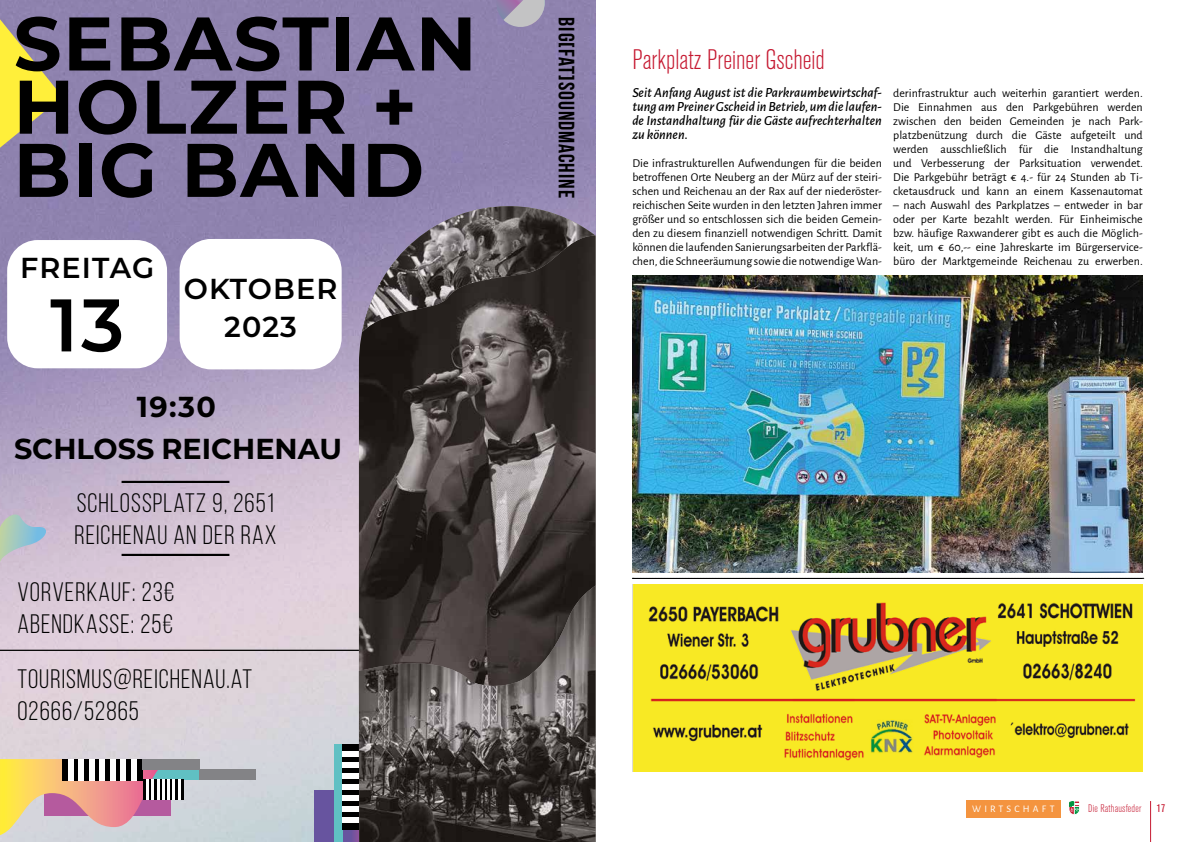
<style>
.page{position:relative;width:1191px;height:842px;background:#fff}
.page>*{position:absolute;margin:0;border:0;box-sizing:border-box;transform-origin:0 0}
.t1{font:700 75.8px/63.2px "Montserrat";letter-spacing:.02em;color:#000}
.t2{font:600 74.3px "Montserrat";color:#000}
.t3{font:700 28.9px "Montserrat";color:#000}
.t4{font:600 28.9px/37.5px "Montserrat";letter-spacing:.04em;color:#000;text-align:center}
.t5{font:300 condensed 28px "Akzidenz Grotesk BQ";color:#c61a32}
.t6{font:26.7px/32px "Bebas Neue";letter-spacing:.04em;color:#000}
.t7{font:700 22.2px "Bebas Neue";letter-spacing:.04em;color:#000}
.t8{font:italic 500 14px/14px "Alegreya Sans";color:#000;text-align:justify}
.t9{font:12px/14px "Alegreya Sans";color:#000;text-align:justify}
.t10{font:300 condensed 11px "Akzidenz Grotesk BQ";letter-spacing:.02em;color:#c61a32}
.t11{font:condensed 11px "Akzidenz Grotesk BQ";color:#c61a32}
.t12{font:10px "Alegreya Sans";letter-spacing:.32em;color:#fff}
</style>
<div class="page">
<div style="left:965px;top:800px;width:95px;height:17px;background:#f4943f"></div>
<hr style="left:1150px;top:801px;width:1px;height:41px;background:#c61a32">
<svg style="left:1069px;top:801px;width:10px;height:14px"></svg>
<img style="left:632px;top:276px;width:510px;height:297px">
<img style="left:632px;top:584px;width:510px;height:187px">
<svg style="left:632px;top:578px;width:511px;height:1px"></svg>
<img style="left:0;top:0;width:595px;height:842px">
<div style="left:115px;top:769px;width:84px;height:11px;background:#60c0c3"></div>
<svg style="left:0;top:759px;width:176px;height:76px;background:#dfb397"></svg>
<div style="left:143px;top:780px;width:40px;height:20px;background:#000"></div>
<hr style="left:178px;top:780px;width:3px;height:20px;background:#fff">
<hr style="left:173px;top:780px;width:2px;height:20px;background:#fff">
<hr style="left:167px;top:780px;width:3px;height:20px;background:#fff">
<hr style="left:162px;top:780px;width:3px;height:20px;background:#fff">
<hr style="left:157px;top:780px;width:2px;height:20px;background:#fff">
<hr style="left:151px;top:780px;width:3px;height:20px;background:#fff">
<hr style="left:146px;top:780px;width:3px;height:20px;background:#fff">
<div style="left:62px;top:759px;width:80px;height:21px;background:#000"></div>
<div style="left:131px;top:759px;width:6px;height:21px;background:#fff"></div>
<div style="left:121px;top:759px;width:5px;height:21px;background:#fff"></div>
<div style="left:110px;top:759px;width:6px;height:21px;background:#fff"></div>
<div style="left:100px;top:759px;width:5px;height:21px;background:#fff"></div>
<div style="left:89px;top:759px;width:6px;height:21px;background:#fff"></div>
<div style="left:79px;top:759px;width:5px;height:21px;background:#fff"></div>
<div style="left:68px;top:759px;width:5px;height:21px;background:#fff"></div>
<div style="left:142px;top:759px;width:57px;height:10px;background:#838386"></div>
<div style="left:199px;top:769px;width:57px;height:11px;background:#838386"></div>
<div style="left:7px;top:240px;width:160px;height:128px;background:#fff;border-radius:31px"></div>
<div style="left:181px;top:240px;width:159px;height:128px;background:#fff;border-radius:31px"></div>
<div style="left:180px;top:239px;width:162px;height:130px;border:2px solid #fff;border-radius:31px"></div>
<svg style="left:314px;top:791px;width:45px;height:51px"></svg>
<div style="left:334px;top:745px;width:8px;height:97px;background:#60c0c3"></div>
<div style="left:342px;top:745px;width:18px;height:85px;background:#000"></div>
<div style="left:342px;top:751px;width:18px;height:5px;background:#fff"></div>
<div style="left:342px;top:762px;width:18px;height:5px;background:#fff"></div>
<div style="left:342px;top:773px;width:18px;height:5px;background:#fff"></div>
<div style="left:342px;top:784px;width:18px;height:6px;background:#fff"></div>
<div style="left:342px;top:795px;width:18px;height:6px;background:#fff"></div>
<div style="left:342px;top:806px;width:18px;height:6px;background:#fff"></div>
<div style="left:342px;top:817px;width:18px;height:6px;background:#fff"></div>
<svg style="left:0;top:514px;width:47px;height:48px;background:#b5c2c9"></svg>
<svg style="left:0;top:19px;width:62px;height:129px;background:#c6b873"></svg>
<svg style="left:496px;top:0;width:51px;height:29px"></svg>
<hr style="left:122px;top:481px;width:107px;height:2px;background:#000">
<hr style="left:122px;top:554px;width:107px;height:2px;background:#000">
<hr style="left:0;top:650px;width:359px;height:1px;background:#000">
<img style="left:359px;top:235px;width:236px;height:332px">
<img style="left:362px;top:206px;width:233px;height:126px">
<svg style="left:359px;top:567px;width:236px;height:18px;background:#2c2623"></svg>
<img style="left:359px;top:585px;width:236px;height:257px">
<h1 class="t1" style="left:14px;top:8px;width:464px">SEBASTIAN<br>HOLZER +<br>BIG BAND</h1>
<h3 class="t7" style="left:578px;top:17px;width:182px;rotate:90deg">BIG[fat]soundmachine</h3>
<h3 class="t4" style="left:20px;top:248px;width:136px">FREITAG</h3>
<h2 class="t2" style="left:50px;top:272px;width:76px">13</h2>
<h3 class="t4" style="left:184px;top:269px;width:155px">OKTOBER<br>2023</h3>
<h3 class="t3" style="left:137px;top:386px;width:81px">19:30</h3>
<h3 class="t3" style="left:14px;top:428px;width:329px">SCHLOSS REICHENAU</h3>
<h3 class="t6" style="left:74px;top:487px;width:204px">SCHLOSSPLATZ 9, 2651<br>REICHENAU AN DER RAX</h3>
<h3 class="t6" style="left:17px;top:575px;width:158px">VORVERKAUF: 23€<br>ABENDKASSE: 25€</h3>
<h3 class="t6" style="left:17px;top:662px;width:236px">TOURISMUS@REICHENAU.AT<br>02666/52865</h3>
<h3 class="t5" style="left:632px;top:45px;width:194px">Parkplatz Preiner Gscheid</h3>
<p class="t8" style="left:632px;top:85px;width:251px">Seit Anfang August ist die Parkraumbewirtschaf&shy;tung am Preiner Gscheid in Betrieb, um die laufen&shy;de Instandhaltung für die Gäste aufrechterhalten zu können.</p>
<p class="t9" style="left:632px;top:156px;width:251px">Die infrastrukturellen Aufwendungen für die beiden betroffenen Orte Neuberg an der Mürz auf der steiri&shy;schen und Reichenau an der Rax auf der niederöster&shy;reichischen Seite wurden in den letzten Jahren immer größer und so entschlossen sich die beiden Gemein&shy;den zu diesem finanziell notwendigen Schritt. Damit können die laufenden Sanierungsarbeiten der Parkflä&shy;chen, die Schneeräumung sowie die notwendige Wan-</p>
<p class="t9" style="left:893px;top:86px;width:251px">derinfrastruktur auch weiterhin garantiert werden.<br>Die Einnahmen aus den Parkgebühren werden zwischen den beiden Gemeinden je nach Park&shy;platzbenützung durch die Gäste aufgeteilt und werden ausschließlich für die Instandhaltung und Verbesserung der Parksituation verwendet.<br>Die Parkgebühr beträgt € 4.- für 24 Stunden ab Ti&shy;cketausdruck und kann an einem Kassenautomat</p>
<p class="t9" style="left:893px;top:198px;width:251px">– nach Auswahl des Parkplatzes – entweder in bar oder per Karte bezahlt werden. Für Einheimische bzw. häufige Raxwanderer gibt es auch die Möglich&shy;keit, um € 60,-- eine Jahreskarte im Bürgerservice&shy;büro der Marktgemeinde Reichenau zu erwerben.</p>
<p class="t12" style="left:972px;top:802px;width:84px">WIRTSCHAFT</p>
<p class="t10" style="left:1088px;top:802px;width:55px">Die Rathausfeder</p>
<p class="t11" style="left:1156px;top:802px;width:10px">17</p>
</div>
